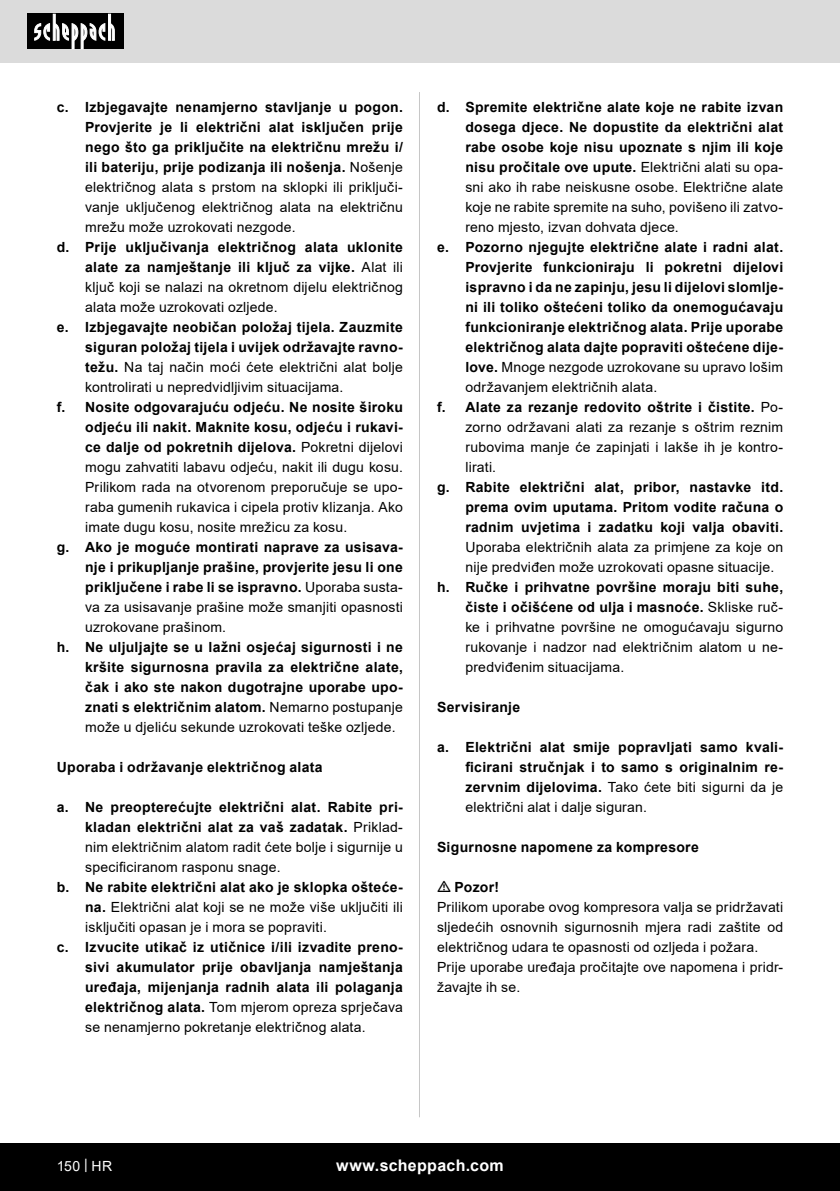
<style>
.page{position:relative;width:840px;height:1191px;background:#fff}
.page>*{position:absolute;margin:0;border:0;box-sizing:border-box;transform-origin:0 0}
.t1{font:700 16px "Arial";letter-spacing:.02em;color:#fff}
.t2{font:700 14px/20px "Arial";letter-spacing:.02em;color:#000;text-align:justify}
.t3{font:14px/20px "Arial";letter-spacing:.015em;color:#000;text-align:justify}
.t4{font:14px "Arial";color:#fff}
.s1{font-weight:400}
.s2{font-weight:700}
</style>
<div class="page">
<div style="left:0;top:0;width:839px;height:63px;background:#dbdbdb"></div>
<div style="left:0;top:1143px;width:839px;height:48px;background:#000"></div>
<div style="left:27px;top:14px;width:96px;height:35px;background:#000"></div>
<svg style="left:34px;top:14px;width:81px;height:35px"></svg>
<hr style="left:419px;top:92px;width:1px;height:1025px;background:#c7c7c7">
<p class="t2" style="left:85px;top:97px;width:319px;text-indent:-28px">c. Izbjegavajte nenamjerno stavljanje u pogon.<br>Provjerite je li električni alat isključen prije nego što ga priključite na električnu mrežu i/ ili bateriju, prije podizanja ili nošenja. <span class="s1">Nošenje električnog alata s prstom na sklopki ili priključi&shy;vanje uključenog električnog alata na električnu mrežu može uzrokovati nezgode.</span></p>
<p class="t3" style="left:85px;top:237px;width:319px;text-indent:-28px"><span class="s2">d. Prije uključivanja električnog alata uklonite alate za namještanje ili ključ za vijke.</span> Alat ili ključ koji se nalazi na okretnom dijelu električnog alata može uzrokovati ozljede.</p>
<p class="t2" style="left:85px;top:317px;width:319px;text-indent:-28px">e. Izbjegavajte neobičan položaj tijela. Zauzmite siguran položaj tijela i uvijek održavajte ravno&shy;težu. <span class="s1">Na taj način moći ćete električni alat bolje kontrolirati u nepredvidljivim situacijama.</span></p>
<p class="t3" style="left:85px;top:397px;width:319px;text-indent:-28px"><span class="s2">f. Nosite odgovarajuću odjeću. Ne nosite široku odjeću ili nakit. Maknite kosu, odjeću i rukavi&shy;ce dalje od pokretnih dijelova.</span> Pokretni dijelovi mogu zahvatiti labavu odjeću, nakit ili dugu kosu.<br>Prilikom rada na otvorenom preporučuje se upo&shy;raba gumenih rukavica i cipela protiv klizanja. Ako imate dugu kosu, nosite mrežicu za kosu.</p>
<p class="t2" style="left:85px;top:537px;width:319px;text-indent:-28px">g. Ako je moguće montirati naprave za usisava&shy;nje i prikupljanje prašine, provjerite jesu li one priključene i rabe li se ispravno. <span class="s1">Uporaba susta&shy;va za usisavanje prašine može smanjiti opasnosti uzrokovane prašinom.</span></p>
<p class="t2" style="left:85px;top:637px;width:319px;text-indent:-28px">h. Ne uljuljajte se u lažni osjećaj sigurnosti i ne kršite sigurnosna pravila za električne alate, čak i ako ste nakon dugotrajne uporabe upo&shy;znati s električnim alatom. <span class="s1">Nemarno postupanje može u djeliću sekunde uzrokovati teške ozljede.</span></p>
<p class="t2" style="left:57px;top:757px;width:267px">Uporaba i održavanje električnog alata</p>
<p class="t3" style="left:85px;top:797px;width:319px;text-indent:-28px"><span class="s2">a. Ne preopterećujte električni alat. Rabite pri&shy;kladan električni alat za vaš zadatak.</span> Priklad&shy;nim električnim alatom radit ćete bolje i sigurnije u specificiranom rasponu snage.</p>
<p class="t3" style="left:85px;top:877px;width:319px;text-indent:-28px"><span class="s2">b. Ne rabite električni alat ako je sklopka ošteće&shy;na.</span> Električni alat koji se ne može više uključiti ili isključiti opasan je i mora se popraviti.</p>
<p class="t2" style="left:85px;top:937px;width:319px;text-indent:-28px">c. Izvucite utikač iz utičnice i/ili izvadite preno&shy;sivi akumulator prije obavljanja namještanja uređaja, mijenjanja radnih alata ili polaganja električnog alata. <span class="s1">Tom mjerom opreza sprječava se nenamjerno pokretanje električnog alata.</span></p>
<p class="t2" style="left:465px;top:97px;width:319px;text-indent:-28px">d. Spremite električne alate koje ne rabite izvan dosega djece. Ne dopustite da električni alat rabe osobe koje nisu upoznate s njim ili koje nisu pročitale ove upute. <span class="s1">Električni alati su opa&shy;sni ako ih rabe neiskusne osobe. Električne alate koje ne rabite spremite na suho, povišeno ili zatvo&shy;reno mjesto, izvan dohvata djece.</span></p>
<p class="t2" style="left:437px;top:237px;width:347px">e. Pozorno njegujte električne alate i radni alat.</p>
<p class="t2" style="left:465px;top:257px;width:319px">Provjerite funkcioniraju li pokretni dijelovi</p>
<p class="t2" style="left:465px;top:277px;width:319px">ispravno i da ne zapinju, jesu li dijelovi slomlje-</p>
<p class="t2" style="left:465px;top:297px;width:319px">ni ili toliko oštećeni toliko da onemogućavaju</p>
<p class="t2" style="left:465px;top:317px;width:319px">funkcioniranje električnog alata. Prije uporabe</p>
<p class="t2" style="left:465px;top:337px;width:319px">električnog alata dajte popraviti oštećene dije-</p>
<p class="t3" style="left:465px;top:357px;width:319px"><span class="s2">love.</span> Mnoge nezgode uzrokovane su upravo lošim</p>
<p class="t3" style="left:465px;top:377px;width:193px">održavanjem električnih alata.</p>
<p class="t2" style="left:437px;top:397px;width:347px">f. Alate za rezanje redovito oštrite i čistite. <span class="s1">Po-</span></p>
<p class="t3" style="left:465px;top:417px;width:319px">zorno održavani alati za rezanje s oštrim reznim</p>
<p class="t3" style="left:465px;top:437px;width:319px">rubovima manje će zapinjati i lakše ih je kontro-</p>
<p class="t3" style="left:465px;top:457px;width:32px">lirati.</p>
<p class="t2" style="left:465px;top:477px;width:319px;text-indent:-28px">g. Rabite električni alat, pribor, nastavke itd. prema ovim uputama. Pritom vodite računa o radnim uvjetima i zadatku koji valja obaviti.</p>
<p class="t3" style="left:465px;top:537px;width:319px">Uporaba električnih alata za primjene za koje on nije predviđen može uzrokovati opasne situacije.</p>
<p class="t3" style="left:465px;top:577px;width:319px;text-indent:-28px"><span class="s2">h. Ručke i prihvatne površine moraju biti suhe, čiste i očišćene od ulja i masnoće.</span> Skliske ruč&shy;ke i prihvatne površine ne omogućavaju sigurno rukovanje i nadzor nad električnim alatom u ne&shy;predviđenim situacijama.</p>
<p class="t2" style="left:437px;top:697px;width:85px">Servisiranje</p>
<p class="t2" style="left:465px;top:737px;width:319px;text-indent:-28px">a. Električni alat smije popravljati samo kvali&shy;ficirani stručnjak i to samo s originalnim re&shy;zervnim dijelovima. <span class="s1">Tako ćete biti sigurni da je električni alat i dalje siguran.</span></p>
<p class="t2" style="left:437px;top:837px;width:263px">Sigurnosne napomene za kompresore</p>
<p class="t2" style="left:454px;top:877px;width:46px">Pozor!</p>
<p class="t3" style="left:437px;top:897px;width:347px;text-align:left">Prilikom uporabe ovog kompresora valja se pridržavati sljedećih osnovnih sigurnosnih mjera radi zaštite od električnog udara te opasnosti od ozljeda i požara.<br>Prije uporabe uređaja pročitajte ove napomena i pridr&shy;žavajte ih se.</p>
<p class="t4" style="left:57px;top:1156px;width:57px">150 | HR</p>
<p class="t1" style="left:336px;top:1154px;width:169px">www.scheppach.com</p>
</div>
